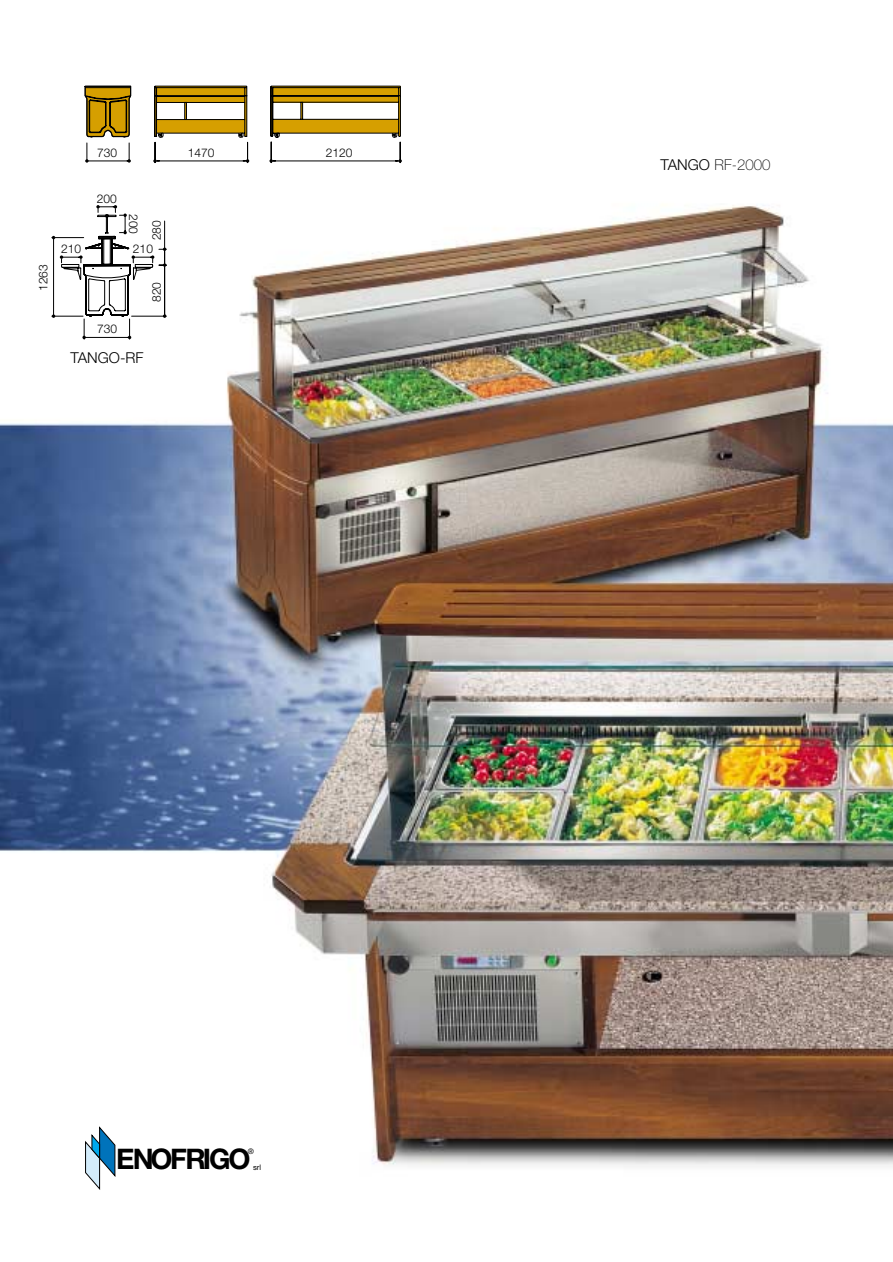
<style>
.page{position:relative;width:893px;height:1262px;background:#fff}
.page>*{position:absolute;margin:0;border:0;box-sizing:border-box;transform-origin:0 0}
.t1{font:700 28.35px "Helvetica Neue";letter-spacing:-.075em;color:#000}
.t2{font:100 15px "Helvetica Neue";color:#000}
.t3{font:300 15px "Helvetica Neue";color:#000}
.t4{font:300 12px "Helvetica Neue";color:#000}
.t5{font:7.65px/15.6px "Helvetica Neue";color:#000}
.s1{font-weight:300}
</style>
<div class="page">
<img style="left:0;top:163px;width:892px;height:1027px">
<svg style="left:85px;top:1127px;width:30px;height:62px"></svg>
<svg style="left:52px;top:205px;width:114px;height:134px"></svg>
<svg style="left:84px;top:85px;width:318px;height:78px"></svg>
<p class="t4" style="left:97px;top:149px;width:22px">730</p>
<p class="t4" style="left:188px;top:149px;width:28px">1470</p>
<p class="t4" style="left:326px;top:149px;width:28px">2120</p>
<p class="t4" style="left:39px;top:291px;width:28px;rotate:-90deg">1263</p>
<p class="t4" style="left:97px;top:194px;width:22px">200</p>
<p class="t4" style="left:138px;top:214px;width:22px;rotate:90deg">200</p>
<p class="t4" style="left:152px;top:240px;width:22px;rotate:-90deg">280</p>
<p class="t4" style="left:61px;top:244px;width:22px">210</p>
<p class="t4" style="left:133px;top:244px;width:22px">210</p>
<p class="t4" style="left:152px;top:302px;width:22px;rotate:-90deg">820</p>
<p class="t4" style="left:97px;top:325px;width:22px">730</p>
<p class="t3" style="left:70px;top:352px;width:75px">TANGO-RF</p>
<p class="t2" style="left:660px;top:159px;width:111px"><span class="s1">TANGO</span> RF-2000</p>
<h1 class="t1" style="left:116px;top:1148px;width:136px">ENOFRIGO</h1>
<p class="t5" style="left:253px;top:1144px;width:10px;text-indent:-5px">® srl</p>
</div>
